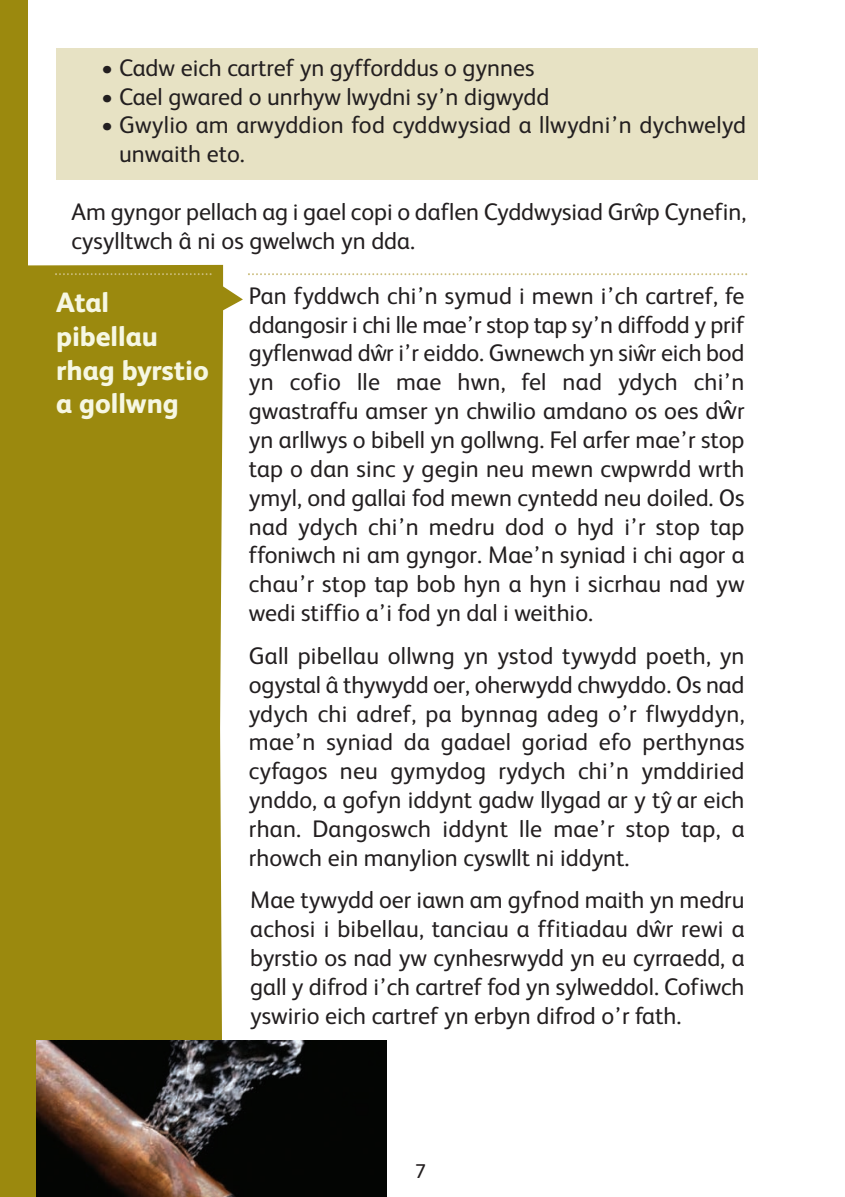
<style>
.page{position:relative;width:845px;height:1197px;background:#fff}
.page>*{position:absolute;margin:0;border:0;box-sizing:border-box;transform-origin:0 0}
.t1{font:800 28px/33.6px "FS Albert";color:#f6f7e3}
.t2{font:24px/28.8px "FS Albert";color:#231f20;text-align:justify}
.t3{font:20px "FS Albert";color:#231f20}
.s1{font-family:"Lucida Grande"}
</style>
<div class="page">
<svg style="left:0;top:265px;width:243px;height:932px;background:#a29220"></svg>
<div style="left:56px;top:48px;width:701px;height:131px;background:#e7e2c4"></div>
<img style="left:36px;top:1040px;width:350px;height:157px">
<svg style="left:248px;top:273px;width:499px;height:2px"></svg>
<svg style="left:55px;top:273px;width:156px;height:2px"></svg>
<div style="left:0;top:0;width:28px;height:622px;background:#9b890e"></div>
<p class="t2" style="left:101px;top:56px;width:434px">• Cadw eich cartref yn gyfforddus o gynnes</p>
<p class="t2" style="left:101px;top:84px;width:449px">• Cael gwared o unrhyw lwydni sy’n digwydd</p>
<p class="t2" style="left:119px;top:113px;width:628px;text-indent:-18px">• Gwylio am arwyddion fod cyddwysiad a llwydni’n dychwelyd unwaith eto.</p>
<p class="t2" style="left:71px;top:200px;width:676px">Am gyngor pellach ag i gael copi o daflen Cyddwysiad Grwˆ p Cynefin, cysylltwch â ni os gwelwch yn dda.</p>
<p class="t1" style="left:56px;top:288px;width:154px">Atal pibellau rhag byrstio a gollwng</p>
<p class="t2" style="left:249px;top:284px;width:497px">Pan fyddwch chi’n symud i mewn i’ch cartref, fe ddangosir i chi lle mae’r stop tap sy’n diffodd y prif gyflenwad dwˆ r i’r eiddo. Gwnewch yn siwˆ r eich bod yn cofio lle mae hwn, fel nad ydych chi’n gwastraffu amser yn chwilio amdano os oes d<span class="s1">ŵ</span>r yn arllwys o bibell yn gollwng. Fel arfer mae’r stop tap o dan sinc y gegin neu mewn cwpwrdd wrth ymyl, ond gallai fod mewn cyntedd neu doiled. Os nad ydych chi’n medru dod o hyd i’r stop tap ffoniwch ni am gyngor. Mae’n syniad i chi agor a chau’r stop tap bob hyn a hyn i sicrhau nad yw wedi stiffio a’i fod yn dal i weithio.</p>
<p class="t2" style="left:249px;top:644px;width:497px">Gall pibellau ollwng yn ystod tywydd poeth, yn ogystal â thywydd oer, oherwydd chwyddo. Os nad ydych chi adref, pa bynnag adeg o’r flwyddyn, mae’n syniad da gadael goriad efo perthynas cyfagos neu gymydog rydych chi’n ymddiried ynddo, a gofyn iddynt gadw llygad ar y tyˆ ar eich rhan. Dangoswch iddynt lle mae’r stop tap, a rhowch ein manylion cyswllt ni iddynt.</p>
<p class="t2" style="left:250px;top:888px;width:495px">Mae tywydd oer iawn am gyfnod maith yn medru achosi i bibellau, tanciau a ffitiadau dwˆ r rewi a byrstio os nad yw cynhesrwydd yn eu cyrraedd, a gall y difrod i’ch cartref fod yn sylweddol. Cofiwch yswirio eich cartref yn erbyn difrod o’r fath.</p>
<p class="t3" style="left:415px;top:1164px;width:12px">7</p>
</div>
